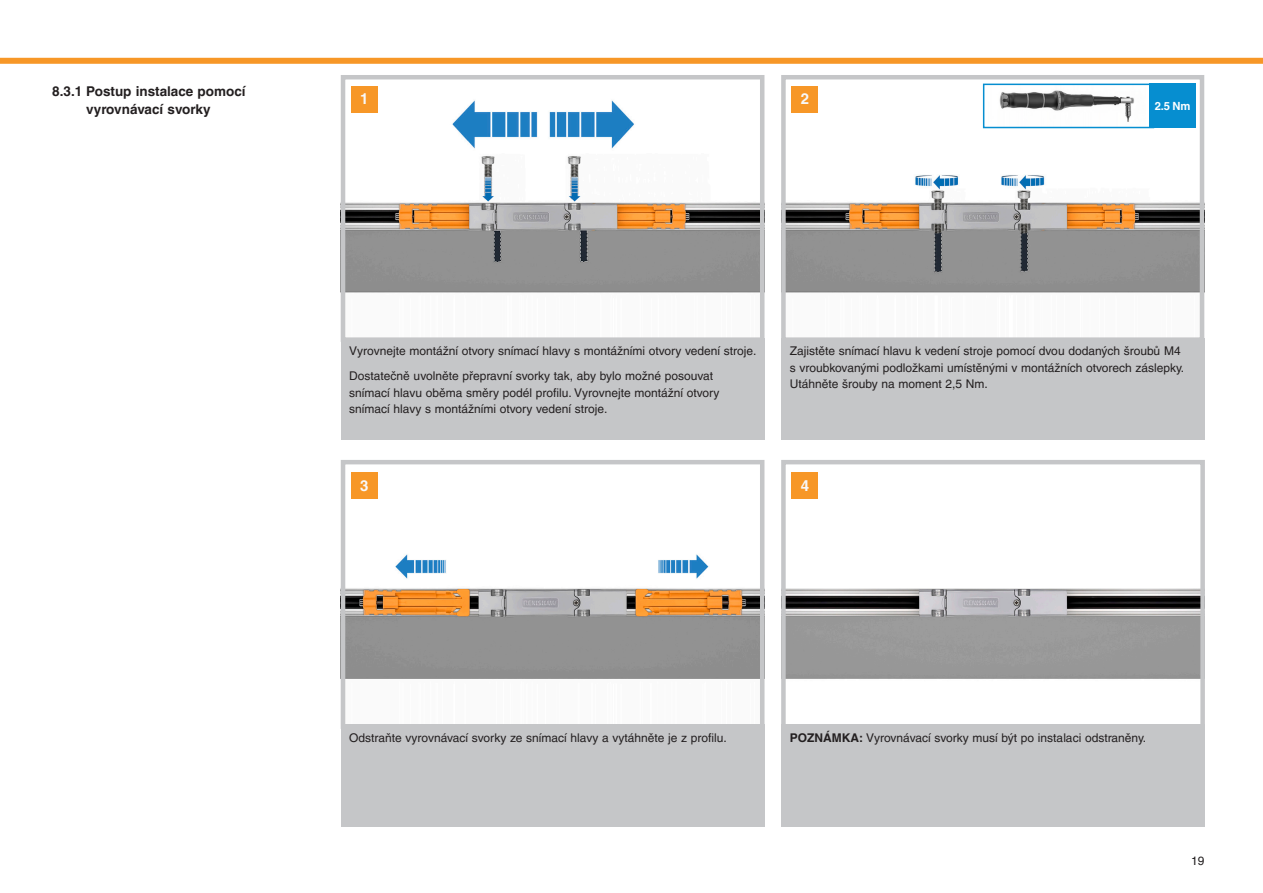
<style>
.page{position:relative;width:1263px;height:893px;background:#fff}
.page>*{position:absolute;margin:0;border:0;box-sizing:border-box;transform-origin:0 0}
.Numbers_10_bold_whit{font:700 15px "Helvetica LT Pro";color:#f8f8f9}
.t1{font:700 13.5px/18px "Helvetica LT Pro";color:#231f20;text-align:center}
.Text_8_on_11_Roman{font:12px/16.5px "Helvetica LT Pro";color:#231f20}
.Annotation_7_5_white{font:700 11.25px "Helvetica LT Pro";color:#fff}
.s1{font-weight:700}
</style>
<div class="page">
<div style="left:0;top:58px;width:1263px;height:6px;background:#f79727"></div>
<img style="left:786px;top:83px;width:413px;height:210px">
<div style="left:781px;top:75px;width:423px;height:267px;border:4px solid #c5c6c8"></div>
<img style="left:346px;top:100px;width:413px;height:193px">
<div style="left:341px;top:75px;width:423px;height:267px;border:4px solid #c5c6c8"></div>
<img style="left:346px;top:472px;width:413px;height:207px">
<div style="left:341px;top:460px;width:423px;height:269px;border:4px solid #c5c6c8"></div>
<img style="left:786px;top:472px;width:414px;height:207px">
<div style="left:781px;top:460px;width:424px;height:269px;border:4px solid #c5c6c8"></div>
<div style="left:341px;top:338px;width:423px;height:102px;background:#c5c6c8"></div>
<div style="left:781px;top:338px;width:423px;height:102px;background:#c5c6c8"></div>
<div style="left:341px;top:725px;width:423px;height:102px;background:#c5c6c8"></div>
<div style="left:781px;top:725px;width:424px;height:102px;background:#c5c6c8"></div>
<div style="left:351px;top:86px;width:27px;height:26px;background:#f79727"></div>
<div style="left:792px;top:86px;width:26px;height:26px;background:#f79727"></div>
<div style="left:351px;top:473px;width:27px;height:26px;background:#f79727"></div>
<div style="left:792px;top:473px;width:26px;height:26px;background:#f79727"></div>
<svg style="left:982px;top:83px;width:173px;height:46px"></svg>
<div style="left:1149px;top:84px;width:47px;height:44px;background:#068ed0"></div>
<p class="t1" style="left:52px;top:82px;width:195px">8.3.1 Postup instalace pomocí vyrovnávací svorky</p>
<p class="Numbers_10_bold_whit" style="left:360px;top:90px;width:10px">1</p>
<p class="Numbers_10_bold_whit" style="left:801px;top:90px;width:10px">2</p>
<p class="Annotation_7_5_white" style="left:1155px;top:99px;width:37px">2.5 Nm</p>
<p class="Text_8_on_11_Roman" style="left:349px;top:343px;width:409px">Vyrovnejte montážní otvory snímací hlavy s montážními otvory vedení stroje.</p>
<p class="Text_8_on_11_Roman" style="left:349px;top:368px;width:372px">Dostatečně uvolněte přepravní svorky tak, aby bylo možné posouvat snímací hlavu oběma směry podél profilu. Vyrovnejte montážní otvory snímací hlavy s montážními otvory vedení stroje.</p>
<p class="Text_8_on_11_Roman" style="left:790px;top:343px;width:396px">Zajistěte snímací hlavu k vedení stroje pomocí dvou dodaných šroubů M4 s vroubkovanými podložkami umístěnými v montážních otvorech záslepky.<br>Utáhněte šrouby na moment 2,5 Nm.</p>
<p class="Numbers_10_bold_whit" style="left:360px;top:477px;width:10px">3</p>
<p class="Numbers_10_bold_whit" style="left:801px;top:477px;width:10px">4</p>
<p class="Text_8_on_11_Roman" style="left:349px;top:729px;width:379px">Odstraňte vyrovnávací svorky ze snímací hlavy a vytáhněte je z profilu.</p>
<p class="Text_8_on_11_Roman" style="left:790px;top:729px;width:358px"><span class="s1">POZNÁMKA:</span> Vyrovnávací svorky musí být po instalaci odstraněny.</p>
<p class="Text_8_on_11_Roman" style="left:1191px;top:853px;width:15px">19</p>
</div>
